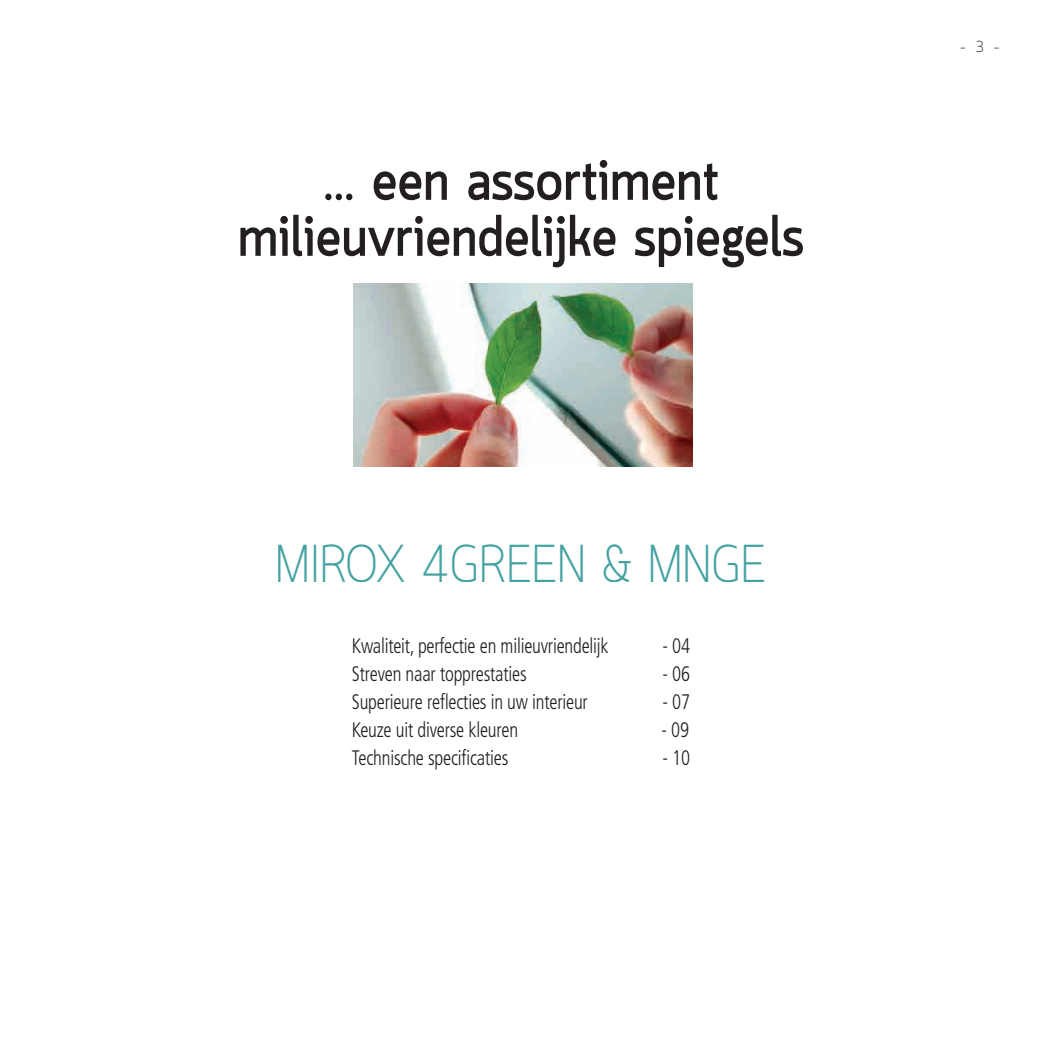
<style>
.page{position:relative;width:1042px;height:1042px;background:#fff}
.page>*{position:absolute;margin:0;border:0;box-sizing:border-box;transform-origin:0 0}
.titre_1_28{font:700 56px/56px "Quark";letter-spacing:.01em;color:#231f20;text-align:center;scale:.95 1}
.t1{font:300 52.5px "Quark";color:#239291;scale:.95 1}
.t2{font:300 condensed 21px "Frutiger LT Std";letter-spacing:-.01em;color:#231f20;scale:.9 1}
.t3{font:300 15.75px "Quark";color:#231f20}
</style>
<div class="page">
<img style="left:354px;top:284px;width:338px;height:182px">
<p class="titre_1_28" style="left:238px;top:158px;width:597px">… een assortiment milieuvriendelijke spiegels</p>
<h2 class="t1" style="left:276px;top:533px;width:518px">MIROX 4GREEN &amp; MNGE</h2>
<p class="t2" style="left:352px;top:634px;width:287px">Kwaliteit, perfectie en milieuvriendelijk</p>
<p class="t2" style="left:662px;top:634px;width:32px">- 04</p>
<p class="t2" style="left:352px;top:662px;width:196px">Streven naar topprestaties</p>
<p class="t2" style="left:662px;top:662px;width:32px">- 06</p>
<p class="t2" style="left:352px;top:690px;width:264px">Superieure reflecties in uw interieur</p>
<p class="t2" style="left:662px;top:690px;width:32px">- 07</p>
<p class="t2" style="left:352px;top:718px;width:186px">Keuze uit diverse kleuren</p>
<p class="t2" style="left:661px;top:718px;width:32px">- 09</p>
<p class="t2" style="left:352px;top:746px;width:175px">Technische specificaties</p>
<p class="t2" style="left:662px;top:746px;width:32px">- 10</p>
<p class="t3" style="left:960px;top:37px;width:40px">– 3 –</p>
</div>
